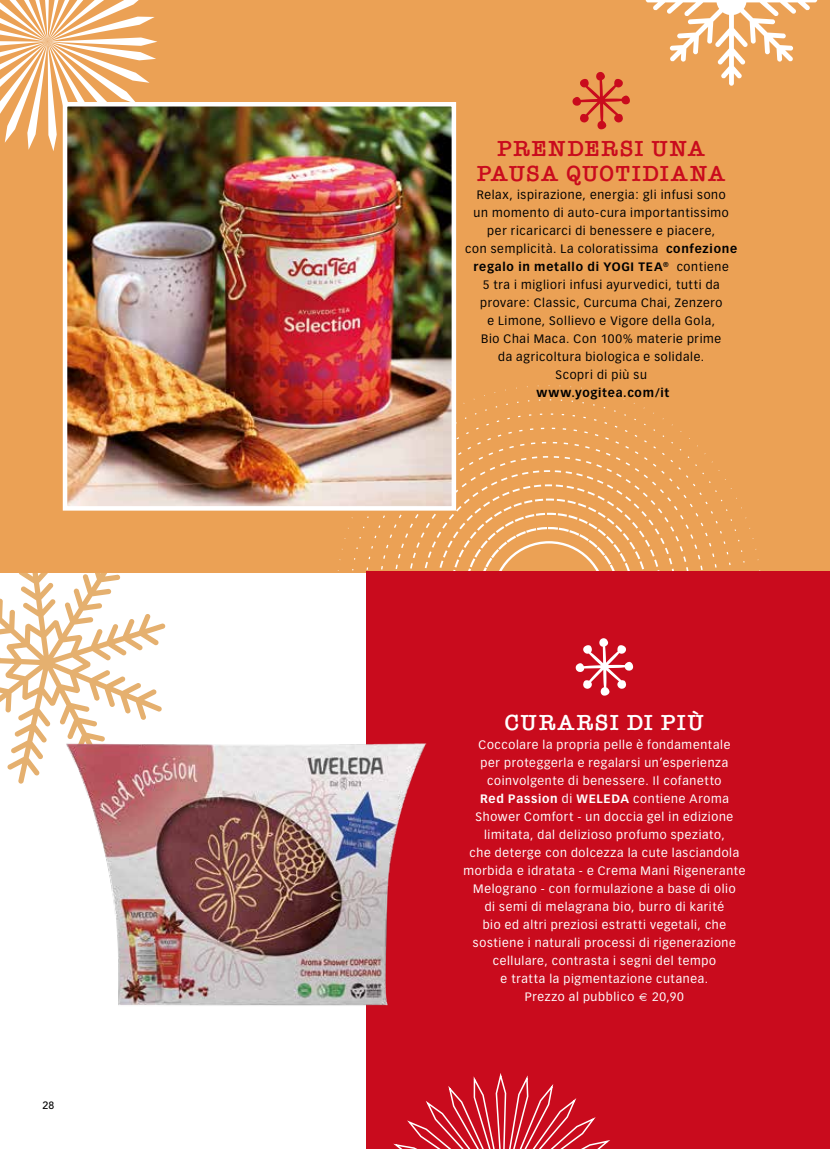
<style>
.page{position:relative;width:830px;height:1149px;background:#fff}
.page>*{position:absolute;margin:0;border:0;box-sizing:border-box;transform-origin:0 0}
.t1{font:600 22.5px/25.5px "American Typewriter";letter-spacing:.065em;color:#c90b1d;text-align:center}
.t2{font:600 22.5px "American Typewriter";letter-spacing:.075em;color:#fff}
.t3{font:12px/18px "Vectora LH";letter-spacing:.055em;color:#fff;text-align:center}
.t4{font:12px/18px "Vectora LH";letter-spacing:.055em;color:#000;text-align:center}
.t5{font:700 12px "Vectora LH";letter-spacing:.06em;color:#000}
.t6{font:500 10.5px "Avenir LT";color:#000}
.s1{font-weight:700}
.s2{font-family:"Times"}
</style>
<div class="page">
<hr style="left:829px;top:571px;width:1px;height:577px;background:#eba155">
<svg style="left:0;top:572px;width:165px;height:211px"></svg>
<div style="left:0;top:0;width:829px;height:572px;background:#eba155"></div>
<svg style="left:645px;top:0;width:171px;height:86px"></svg>
<svg style="left:0;top:0;width:157px;height:151px"></svg>
<svg style="left:336px;top:385px;width:425px;height:188px"></svg>
<img style="left:68px;top:107px;width:383px;height:398px">
<div style="left:63px;top:102px;width:393px;height:408px;border:4px solid #fff"></div>
<div style="left:366px;top:571px;width:463px;height:577px;background:#c90b1d"></div>
<svg style="left:393px;top:1073px;width:217px;height:75px"></svg>
<svg style="left:463px;top:512px;width:172px;height:184px"></svg>
<svg style="left:572px;top:72px;width:58px;height:58px"></svg>
<img style="left:53px;top:705px;width:374px;height:301px">
<p class="t6" style="left:43px;top:1098px;width:13px">28</p>
<h1 class="t1" style="left:477px;top:135px;width:249px">PRENDERSI UNA<br>PAUSA QUOTIDIANA</h1>
<p class="t4" style="left:465px;top:186px;width:273px">Relax, ispirazione, energia: gli infusi sono<br>un momento di auto-cura importantissimo per ricaricarci di benessere e piacere,<br>con semplicità. La coloratissima <span class="s1">confezione regalo in metallo di YOGI TEA</span><sup>®</sup> contiene<br>5 tra i migliori infusi ayurvedici, tutti da provare: Classic, Curcuma Chai, Zenzero<br>e Limone, Sollievo e Vigore della Gola,<br>Bio Chai Maca. Con 100% materie prime<br>da agricoltura biologica e solidale.<br>Scopri di più su</p>
<p class="t5" style="left:536px;top:385px;width:134px">www.yogitea.com/it</p>
<h1 class="t2" style="left:504px;top:705px;width:200px">CURARSI DI PIÙ</h1>
<p class="t3" style="left:463px;top:735px;width:283px">Coccolare la propria pelle è fondamentale<br>per proteggerla e regalarsi un’esperienza coinvolgente di benessere. Il cofanetto<br><span class="s1">Red Passion</span> di <span class="s1">WELEDA</span> contiene Aroma Shower Comfort - un doccia gel in edizione limitata, dal delizioso profumo speziato,<br>che deterge con dolcezza la cute lasciandola morbida e idratata - e Crema Mani Rigenerante Melograno - con formulazione a base di olio<br>di semi di melagrana bio, burro di karité<br>bio ed altri preziosi estratti vegetali, che sostiene i naturali processi di rigenerazione cellulare, contrasta i segni del tempo<br>e tratta la pigmentazione cutanea.<br>Prezzo al pubblico <span class="s2">€</span> 20,90</p>
</div>
